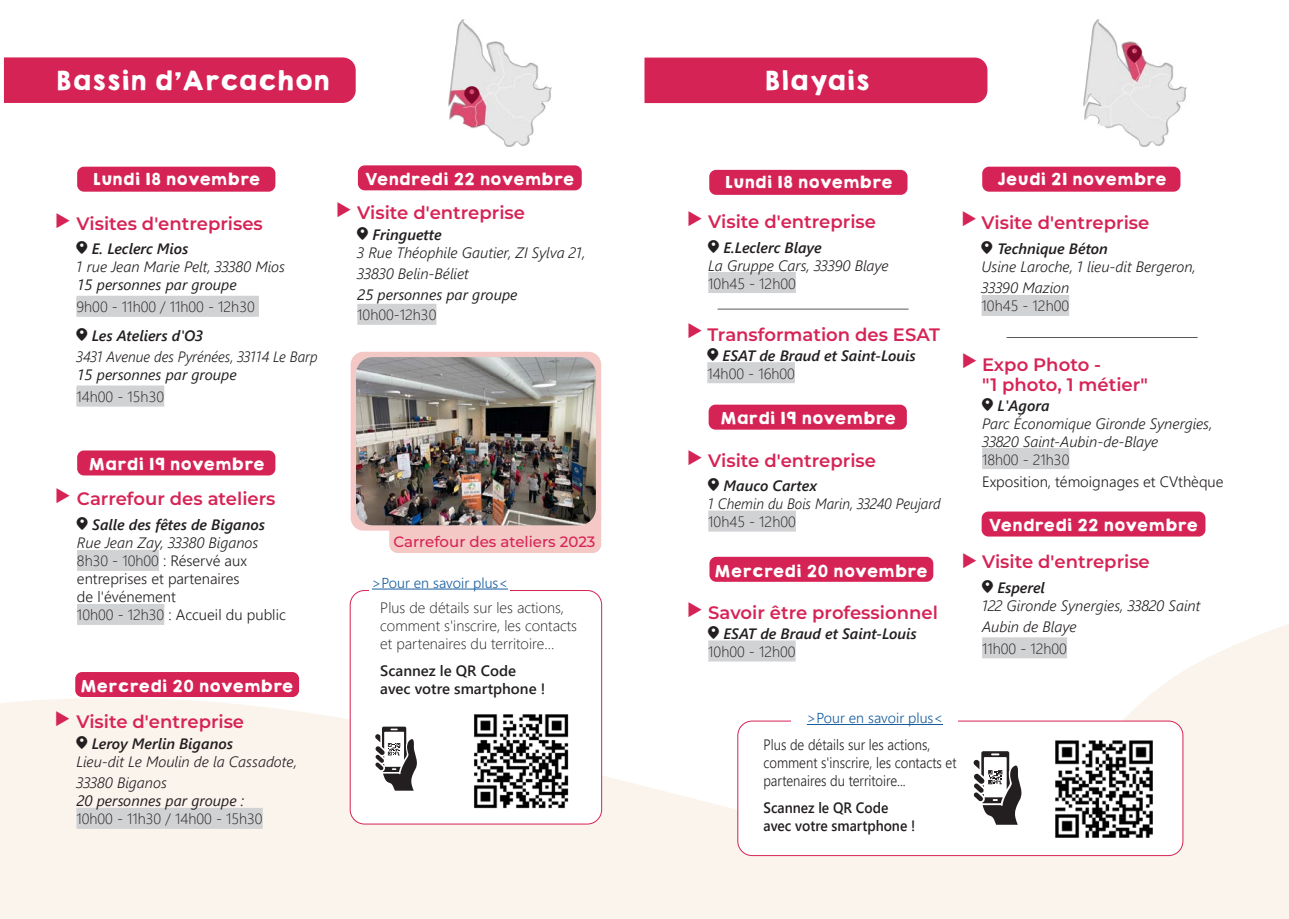
<style>
.page{position:relative;width:1289px;height:919px;background:#fff}
.page>*{position:absolute;margin:0;border:0;box-sizing:border-box;transform-origin:0 0}
.t1{font:24px "KGHAPPY Solid";color:#fff}
.t2{font:600 18px/20px "Montserrat";color:#d62355}
.t3{font:16.5px "Icons South St";color:#7f082c}
.t4{font:italic 300 15px/18px "Segoe UI";color:#231f20}
.t5{font:300 15px/18px "Segoe UI";color:#231f20}
.t6{font:300 15px/18px "Segoe UI";color:#231f20}
.t7{font:15px "KGHAPPY Solid";color:#fff}
.t8{font:300 15px/18px "Segoe UI";color:#231f20;scale:.88 1}
.t9{font:italic 15px "Segoe UI";color:#231f20}
.t10{font:italic 300 15px/18px "Segoe UI";color:#231f20;scale:.94 1}
.t11{font:italic 600 15px/18px "Segoe UI";color:#231f20}
.t12{font:600 15px/18px "Segoe UI";color:#231f20}
.t13{font:600 15px/18px "Segoe UI";color:#231f20;scale:.92 1}
.t14{font:500 15px "Montserrat";color:#d62355}
.t15{font:300 14.4px "Segoe UI";color:#175d9e}
.s1{font-family:"Icons South St";font-weight:400;font-style:normal;font-size:12px}
.s2{font-weight:600}
.s3{font-family:"Icons South St";font-weight:400;font-size:12px}
.s4{font-weight:600;font-style:italic}
.s5{font-style:italic}
.s6{font-style:inherit}
.s7{font-weight:300;font-style:normal}
</style>
<div class="page">
<div style="left:389px;top:508px;width:212px;height:45px;background:#f3c8c5;border-radius:9px"></div>
<div style="left:350px;top:352px;width:251px;height:178px;background:#f3c8c5;border-radius:13px"></div>
<svg style="left:0;top:590px;width:1288px;height:328px;fill:#faf4ed"></svg>
<div style="left:644px;top:58px;width:343px;height:45px;background:#d62355"></div>
<div style="left:4px;top:57px;width:352px;height:46px;background:#d62355"></div>
<img style="left:449px;top:19px;width:103px;height:128px">
<img style="left:1083px;top:19px;width:103px;height:128px">
<div style="left:77px;top:296px;width:182px;height:21px;background:#d1d2d4"></div>
<div style="left:77px;top:385px;width:87px;height:21px;background:#d1d2d4"></div>
<div style="left:77px;top:167px;width:198px;height:25px;background:#d62355;border-radius:7px"></div>
<div style="left:357px;top:304px;width:79px;height:21px;background:#d1d2d4"></div>
<div style="left:358px;top:165px;width:223px;height:25px;background:#d62355;border-radius:7px"></div>
<div style="left:77px;top:550px;width:82px;height:21px;background:#d1d2d4"></div>
<div style="left:77px;top:604px;width:87px;height:21px;background:#d1d2d4"></div>
<div style="left:77px;top:450px;width:198px;height:25px;background:#d62355;border-radius:7px"></div>
<div style="left:982px;top:167px;width:198px;height:25px;background:#d62355;border-radius:7px"></div>
<div style="left:981px;top:295px;width:88px;height:21px;background:#d1d2d4"></div>
<div style="left:708px;top:510px;width:87px;height:21px;background:#d1d2d4"></div>
<div style="left:708px;top:640px;width:87px;height:21px;background:#d1d2d4"></div>
<div style="left:708px;top:272px;width:87px;height:21px;background:#d1d2d4"></div>
<div style="left:982px;top:637px;width:85px;height:21px;background:#d1d2d4"></div>
<div style="left:982px;top:448px;width:87px;height:21px;background:#d1d2d4"></div>
<div style="left:707px;top:362px;width:88px;height:21px;background:#d1d2d4"></div>
<hr style="left:1006px;top:337px;width:191px;height:1px;background:#57585a">
<hr style="left:717px;top:309px;width:191px;height:1px;background:#57585a">
<div style="left:350px;top:590px;width:251px;height:234px;background:#fff;border-radius:14px"></div>
<div style="left:350px;top:590px;width:252px;height:234px;border:1px solid #d62355;border-radius:14px"></div>
<div style="left:370px;top:577px;width:140px;height:26px;background:#fff"></div>
<hr style="left:372px;top:588px;width:136px;height:1px;background:#175d9e">
<svg style="left:375px;top:726px;width:42px;height:64px"></svg>
<div style="left:737px;top:721px;width:445px;height:134px;background:#fff;border-radius:14px"></div>
<div style="left:737px;top:720px;width:446px;height:135px;border:1px solid #d62355;border-radius:14px"></div>
<div style="left:791px;top:712px;width:167px;height:16px;background:#fff"></div>
<hr style="left:806px;top:724px;width:137px;height:1px;background:#175d9e">
<img style="left:1055px;top:740px;width:98px;height:98px">
<svg style="left:973px;top:751px;width:48px;height:73px"></svg>
<div style="left:76px;top:807px;width:187px;height:21px;background:#d1d2d4"></div>
<div style="left:75px;top:672px;width:224px;height:25px;background:#d62355;border-radius:7px"></div>
<img style="left:474px;top:714px;width:95px;height:95px">
<img style="left:356px;top:357px;width:240px;height:168px">
<div style="left:709px;top:170px;width:198px;height:25px;background:#d62355;border-radius:7px"></div>
<div style="left:708px;top:404px;width:198px;height:25px;background:#d62355;border-radius:7px"></div>
<div style="left:981px;top:511px;width:224px;height:25px;background:#d62355;border-radius:7px"></div>
<div style="left:709px;top:556px;width:224px;height:25px;background:#d62355;border-radius:7px"></div>
<svg style="left:688px;top:601px;width:13px;height:15px"></svg>
<svg style="left:56px;top:710px;width:13px;height:15px"></svg>
<h1 class="t1" style="left:55px;top:69px;width:276px">Bassin d'Arcachon</h1>
<h1 class="t1" style="left:764px;top:69px;width:107px">Blayais</h1>
<p class="t3" style="left:464px;top:89px;width:17px">j</p>
<p class="t3" style="left:1127px;top:48px;width:17px">j</p>
<p class="t7" style="left:92px;top:172px;width:169px">Lundi 18 novembre</p>
<p class="t2" style="left:77px;top:213px;width:188px">Visites d'entreprises</p>
<p class="t4" style="left:77px;top:241px;width:210px"><span class="s1">j</span> <span class="s2">E. Leclerc Mios<br></span>1 rue Jean Marie Pelt, 33380 Mios</p>
<p class="t9" style="left:77px;top:278px;width:162px">15 personnes par groupe</p>
<p class="t5" style="left:77px;top:294px;width:180px;line-height:28.5px">9h00 - 11h00 / 11h00 - 12h30 <span class="s3">j</span> <span class="s4">Les Ateliers d'O3</span></p>
<p class="t10" style="left:77px;top:349px;width:258px">3431 Avenue des Pyrénées, 33114 Le Barp</p>
<p class="t9" style="left:77px;top:368px;width:162px">15 personnes par groupe</p>
<p class="t5" style="left:77px;top:389px;width:89px">14h00 - 15h30</p>
<p class="t7" style="left:88px;top:456px;width:177px">Mardi 19 novembre</p>
<p class="t2" style="left:77px;top:489px;width:200px">Carrefour des ateliers</p>
<p class="t6" style="left:77px;top:517px;width:210px"><span class="s3">j</span> <span class="s4">Salle des fêtes de Biganos<br></span><span class="s5">Rue Jean Zay, 33380 Biganos<br></span><span class="s6">8h30 - 10h00</span> : Réservé aux entreprises et partenaires<br>de l'événement<br><span class="s6">10h00 - 12h30</span> : Accueil du public</p>
<p class="t7" style="left:80px;top:678px;width:215px">Mercredi 20 novembre</p>
<p class="t7" style="left:364px;top:172px;width:211px">Vendredi 22 novembre</p>
<p class="t2" style="left:357px;top:203px;width:169px">Visite d'entreprise</p>
<p class="t4" style="left:357px;top:227px;width:229px"><span class="s1">j</span> <span class="s2">Fringuette<br></span>3 Rue Théophile Gautier, ZI Sylva 21,</p>
<p class="t4" style="left:357px;top:266px;width:113px">33830 Belin-Béliet</p>
<p class="t9" style="left:357px;top:289px;width:162px">25 personnes par groupe</p>
<p class="t5" style="left:357px;top:307px;width:81px">10h00-12h30</p>
<p class="t14" style="left:393px;top:536px;width:203px">Carrefour des ateliers 2023</p>
<p class="t15" style="left:372px;top:577px;width:138px">&gt;Pour en savoir plus&lt;</p>
<p class="t5" style="left:380px;top:600px;width:198px">Plus de détails sur les actions, comment s'inscrire, les contacts et partenaires du territoire...</p>
<p class="t12" style="left:380px;top:663px;width:166px">Scannez le QR Code avec votre smartphone !</p>
<p class="t7" style="left:724px;top:175px;width:169px">Lundi 18 novembre</p>
<p class="t2" style="left:708px;top:212px;width:169px">Visite d'entreprise</p>
<p class="t4" style="left:708px;top:239px;width:182px"><span class="s1">j</span> <span class="s2">E.Leclerc Blaye<br></span>La Gruppe Cars, 33390 Blaye</p>
<p class="t5" style="left:708px;top:275px;width:89px">10h45 - 12h00</p>
<p class="t2" style="left:707px;top:324px;width:234px">Transformation des ESAT</p>
<p class="t11" style="left:707px;top:348px;width:210px"><span class="s1">j</span> ESAT de Braud et Saint-Louis<br><span class="s7">14h00 - 16h00</span></p>
<p class="t7" style="left:719px;top:410px;width:177px">Mardi 19 novembre</p>
<p class="t2" style="left:708px;top:450px;width:169px">Visite d'entreprise</p>
<p class="t10" style="left:708px;top:478px;width:249px"><span class="s1">j</span> <span class="s2">Mauco Cartex<br></span>1 Chemin du Bois Marin, 33240 Peujard</p>
<p class="t5" style="left:708px;top:514px;width:89px">10h45 - 12h00</p>
<p class="t7" style="left:714px;top:563px;width:215px">Mercredi 20 novembre</p>
<p class="t2" style="left:708px;top:602px;width:231px">Savoir être professionnel</p>
<p class="t11" style="left:708px;top:626px;width:210px"><span class="s1">j</span> ESAT de Braud et Saint-Louis<br><span class="s7">10h00 - 12h00</span></p>
<p class="t7" style="left:996px;top:171px;width:171px">Jeudi 21 novembre</p>
<p class="t2" style="left:981px;top:213px;width:169px">Visite d'entreprise</p>
<p class="t4" style="left:981px;top:241px;width:216px"><span class="s1">j</span> <span class="s2">Technique Béton<br></span>Usine Laroche, 1 lieu-dit Bergeron,</p>
<p class="t4" style="left:981px;top:280px;width:89px">33390 Mazion</p>
<p class="t5" style="left:981px;top:298px;width:89px">10h45 - 12h00</p>
<p class="t2" style="left:982px;top:354px;width:167px">Expo Photo -<br>"1 photo, 1 métier"</p>
<p class="t4" style="left:982px;top:397px;width:232px"><span class="s1">j</span> <span class="s2">L'Agora<br></span>Parc Économique Gironde Synergies,<br>33820 Saint-Aubin-de-Blaye</p>
<p class="t5" style="left:982px;top:451px;width:89px">18h00 - 21h30</p>
<p class="t6" style="left:982px;top:474px;width:243px">Exposition, témoignages et CVthèque</p>
<p class="t7" style="left:987px;top:518px;width:211px">Vendredi 22 novembre</p>
<p class="t2" style="left:961px;top:552px;width:189px">◆ Visite d'entreprise</p>
<p class="t4" style="left:982px;top:579px;width:220px"><span class="s1">j</span> <span class="s2">Esperel<br></span>122 Gironde Synergies, 33820 Saint</p>
<p class="t4" style="left:982px;top:618px;width:96px">Aubin de Blaye</p>
<p class="t5" style="left:982px;top:641px;width:86px">11h00 - 12h00</p>
<p class="t2" style="left:76px;top:712px;width:169px">Visite d'entreprise</p>
<p class="t4" style="left:76px;top:736px;width:222px"><span class="s1">j</span> <span class="s2">Leroy Merlin Biganos<br></span>Lieu-dit Le Moulin de la Cassadote,</p>
<p class="t4" style="left:76px;top:775px;width:92px">33380 Biganos</p>
<p class="t9" style="left:76px;top:795px;width:169px">20 personnes par groupe :</p>
<p class="t5" style="left:76px;top:811px;width:188px">10h00 - 11h30 / 14h00 - 15h30</p>
<p class="t15" style="left:806px;top:712px;width:138px">&gt;Pour en savoir plus&lt;</p>
<p class="t8" style="left:763px;top:737px;width:221px">Plus de détails sur les actions, comment s'inscrire, les contacts et partenaires du territoire...</p>
<p class="t13" style="left:763px;top:799px;width:166px">Scannez le QR Code avec votre smartphone !</p>
</div>
